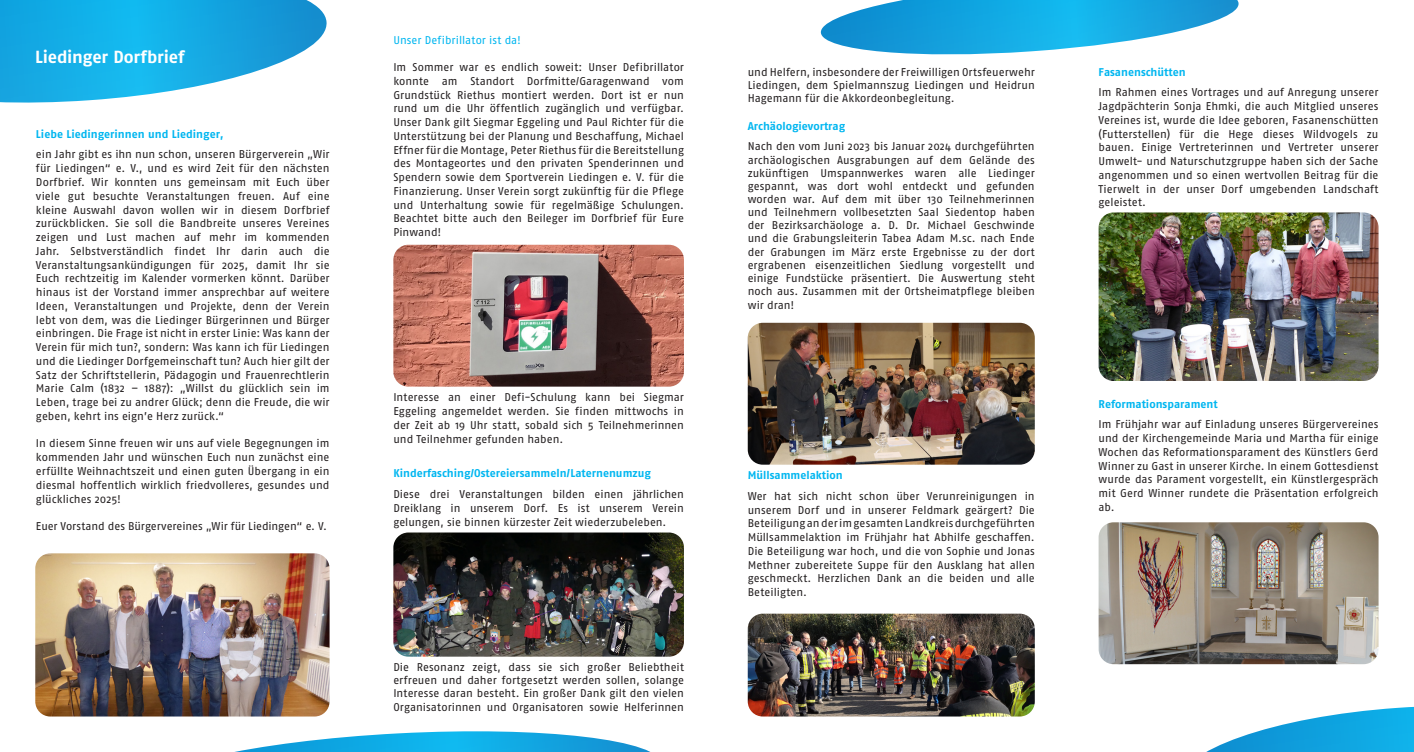
<style>
.page{position:relative;width:1414px;height:752px;background:#fff}
.page>*{position:absolute;margin:0;border:0;box-sizing:border-box;transform-origin:0 0}
.t1{font:700 17.5px "Fago No";letter-spacing:-.01em;color:#fff}
.t2{font:11.25px/13.8px "Fago No";color:#231f20;text-align:justify}
.t3{font:700 11.25px "Fago No";color:#00b6f0}
.t4{font:11.25px "Fago No";letter-spacing:.005em;color:#00b6f0}
</style>
<div class="page">
<svg style="left:0;top:0;width:327px;height:103px"></svg>
<svg style="left:820px;top:0;width:419px;height:55px"></svg>
<svg style="left:240px;top:731px;width:408px;height:20px"></svg>
<img style="left:393px;top:244px;width:291px;height:142px">
<img style="left:393px;top:532px;width:291px;height:124px">
<img style="left:748px;top:322px;width:287px;height:142px">
<img style="left:748px;top:613px;width:287px;height:103px">
<img style="left:1098px;top:212px;width:280px;height:169px">
<img style="left:1098px;top:522px;width:280px;height:141px">
<svg style="left:1208px;top:706px;width:206px;height:45px"></svg>
<img style="left:35px;top:553px;width:295px;height:163px">
<h1 class="t1" style="left:35px;top:47px;width:151px">Liedinger Dorfbrief</h1>
<p class="t3" style="left:36px;top:127px;width:189px">Liebe Liedingerinnen und Liedinger,</p>
<p class="t2" style="left:36px;top:147px;width:295px">ein Jahr gibt es ihn nun schon, unseren Bürgerverein „Wir für Liedingen“ e. V., und es wird Zeit für den nächsten Dorfbrief. Wir konnten uns gemeinsam mit Euch über viele gut besuchte Veranstaltungen freuen. Auf eine kleine Auswahl davon wollen wir in diesem Dorfbrief zurückblicken. Sie soll die Bandbreite unseres Vereines zeigen und Lust machen auf mehr im kommenden Jahr. Selbstverständlich findet Ihr darin auch die Veranstaltungsankündigungen für 2025, damit Ihr sie Euch rechtzeitig im Kalender vormerken könnt. Darüber hinaus ist der Vorstand immer ansprechbar auf weitere Ideen, Veranstaltungen und Projekte, denn der Verein lebt von dem, was die Liedinger Bürgerinnen und Bürger einbringen. Die Frage ist nicht in erster Linie: Was kann der Verein für mich tun?, sondern: Was kann ich für Liedingen und die Liedinger Dorfgemeinschaft tun? Auch hier gilt der Satz der Schriftstellerin, Pädagogin und Frauenrechtlerin Marie Calm (1832 – 1887): „Willst du glücklich sein im Leben, trage bei zu andrer Glück; denn die Freude, die wir geben, kehrt ins eign’e Herz zurück.“</p>
<p class="t2" style="left:36px;top:436px;width:295px">In diesem Sinne freuen wir uns auf viele Begegnungen im kommenden Jahr und wünschen Euch nun zunächst eine erfüllte Weihnachtszeit und einen guten Übergang in ein diesmal hoffentlich wirklich friedvolleres, gesundes und glückliches 2025!</p>
<p class="t2" style="left:36px;top:519px;width:292px">Euer Vorstand des Bürgervereines „Wir für Liedingen“ e. V.</p>
<p class="t4" style="left:393px;top:33px;width:129px">Unser Defibrillator ist da!</p>
<p class="t2" style="left:393px;top:60px;width:292px">Im Sommer war es endlich soweit: Unser Defibrillator konnte am Standort Dorfmitte/Garagenwand vom Grundstück Riethus montiert werden. Dort ist er nun rund um die Uhr öffentlich zugänglich und verfügbar.<br>Unser Dank gilt Siegmar Eggeling und Paul Richter für die Unterstützung bei der Planung und Beschaffung, Michael Effner für die Montage, Peter Riethus für die Bereitstellung des Montageortes und den privaten Spenderinnen und Spendern sowie dem Sportverein Liedingen e. V. für die Finanzierung. Unser Verein sorgt zukünftig für die Pflege und Unterhaltung sowie für regelmäßige Schulungen.<br>Beachtet bitte auch den Beileger im Dorfbrief für Eure Pinwand!</p>
<p class="t2" style="left:393px;top:390px;width:292px">Interesse an einer Defi-Schulung kann bei Siegmar Eggeling angemeldet werden. Sie finden mittwochs in der Zeit ab 19 Uhr statt, sobald sich 5 Teilnehmerinnen und Teilnehmer gefunden haben.</p>
<p class="t3" style="left:393px;top:466px;width:259px">Kinderfasching/Ostereiersammeln/Laternenumzug</p>
<p class="t2" style="left:393px;top:487px;width:292px">Diese drei Veranstaltungen bilden einen jährlichen Dreiklang in unserem Dorf. Es ist unserem Verein gelungen, sie binnen kürzester Zeit wiederzubeleben.</p>
<p class="t2" style="left:393px;top:660px;width:292px;line-height:13.1px">Die Resonanz zeigt, dass sie sich großer Beliebtheit erfreuen und daher fortgesetzt werden sollen, solange Interesse daran besteht. Ein großer Dank gilt den vielen Organisatorinnen und Organisatoren sowie Helferinnen</p>
<p class="t2" style="left:748px;top:65px;width:289px;line-height:13.1px">und Helfern, insbesondere der Freiwilligen Ortsfeuerwehr Liedingen, dem Spielmannszug Liedingen und Heidrun Hagemann für die Akkordeonbegleitung.</p>
<p class="t3" style="left:748px;top:120px;width:99px">Archäologievortrag</p>
<p class="t2" style="left:748px;top:140px;width:289px;line-height:13.1px">Nach den vom Juni 2023 bis Januar 2024 durchgeführten archäologischen Ausgrabungen auf dem Gelände des zukünftigen Umspannwerkes waren alle Liedinger gespannt, was dort wohl entdeckt und gefunden worden war. Auf dem mit über 130 Teilnehmerinnen und Teilnehmern vollbesetzten Saal Siedentop haben der Bezirksarchäologe a. D. Dr. Michael Geschwinde und die Grabungsleiterin Tabea Adam M.sc. nach Ende der Grabungen im März erste Ergebnisse zu der dort ergrabenen eisenzeitlichen Siedlung vorgestellt und einige Fundstücke präsentiert. Die Auswertung steht noch aus. Zusammen mit der Ortsheimatpflege bleiben wir dran!</p>
<p class="t3" style="left:748px;top:468px;width:97px">Müllsammelaktion</p>
<p class="t2" style="left:748px;top:488px;width:289px">Wer hat sich nicht schon über Verunreinigungen in unserem Dorf und in unserer Feldmark geärgert? Die Beteiligung an der im gesamten Landkreis durchgeführten Müllsammelaktion im Frühjahr hat Abhilfe geschaffen.<br>Die Beteiligung war hoch, und die von Sophie und Jonas Methner zubereitete Suppe für den Ausklang hat allen geschmeckt. Herzlichen Dank an die beiden und alle Beteiligten.</p>
<p class="t3" style="left:1098px;top:65px;width:89px">Fasanenschütten</p>
<p class="t2" style="left:1098px;top:85px;width:281px">Im Rahmen eines Vortrages und auf Anregung unserer Jagdpächterin Sonja Ehmki, die auch Mitglied unseres Vereines ist, wurde die Idee geboren, Fasanenschütten (Futterstellen) für die Hege dieses Wildvogels zu bauen. Einige Vertreterinnen und Vertreter unserer Umwelt- und Naturschutzgruppe haben sich der Sache angenommen und so einen wertvollen Beitrag für die Tierwelt in der unser Dorf umgebenden Landschaft geleistet.</p>
<p class="t3" style="left:1098px;top:397px;width:121px">Reformationsparament</p>
<p class="t2" style="left:1098px;top:417px;width:281px">Im Frühjahr war auf Einladung unseres Bürgervereines und der Kirchengemeinde Maria und Martha für einige Wochen das Reformationsparament des Künstlers Gerd Winner zu Gast in unserer Kirche. In einem Gottesdienst wurde das Parament vorgestellt, ein Künstlergespräch mit Gerd Winner rundete die Präsentation erfolgreich ab.</p>
</div>
